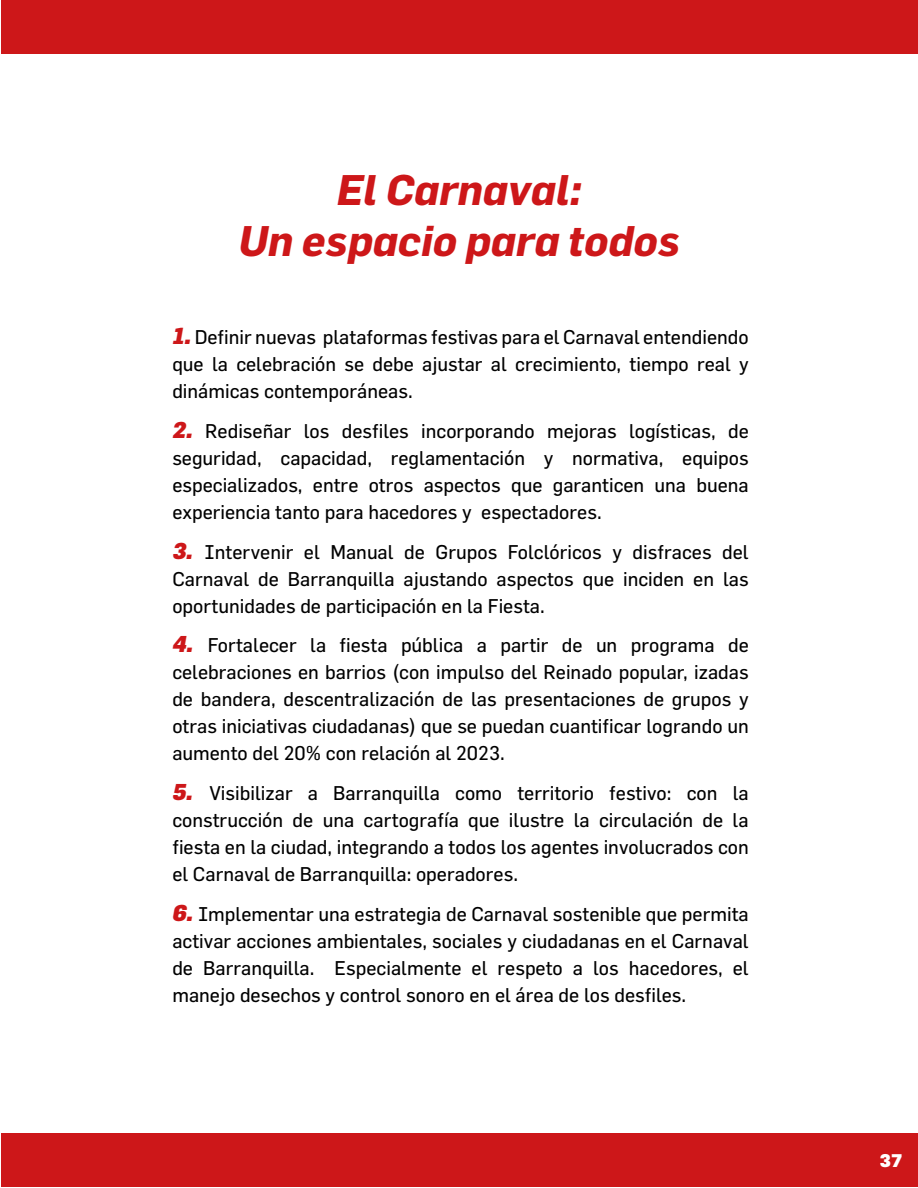
<style>
.page{position:relative;width:918px;height:1188px;background:#fff}
.page>*{position:absolute;margin:0;border:0;box-sizing:border-box;transform-origin:0 0}
.t1{font:italic 700 42px/50.4px "Flama";color:#cd1719;text-align:center}
.t2{font:19.5px/27px "Flama";color:#000;text-align:justify}
.t3{font:900 18px "Flama";color:#fff}
.s1{font-weight:900;font-style:italic;font-size:22.5px;color:#cd1719}
</style>
<div class="page">
<div style="left:2px;top:1134px;width:916px;height:53px;background:#cd1719"></div>
<div style="left:2px;top:0;width:916px;height:53px;background:#cd1719"></div>
<h1 class="t1" style="left:238px;top:164px;width:443px">El Carnaval:<br>Un espacio para todos</h1>
<p class="t2" style="left:172px;top:323px;width:578px"><span class="s1">1.</span> Definir nuevas plataformas festivas para el Carnaval entendiendo que la celebración se debe ajustar al crecimiento, tiempo real y dinámicas contemporáneas.</p>
<p class="t2" style="left:172px;top:417px;width:578px"><span class="s1">2.</span> Rediseñar los desfiles incorporando mejoras logísticas, de seguridad, capacidad, reglamentación y normativa, equipos especializados, entre otros aspectos que garanticen una buena experiencia tanto para hacedores y espectadores.</p>
<p class="t2" style="left:172px;top:538px;width:578px"><span class="s1">3.</span> Intervenir el Manual de Grupos Folclóricos y disfraces del Carnaval de Barranquilla ajustando aspectos que inciden en las oportunidades de participación en la Fiesta.</p>
<p class="t2" style="left:172px;top:631px;width:578px"><span class="s1">4.</span> Fortalecer la fiesta pública a partir de un programa de celebraciones en barrios (con impulso del Reinado popular, izadas de bandera, descentralización de las presentaciones de grupos y otras iniciativas ciudadanas) que se puedan cuantificar logrando un aumento del 20% con relación al 2023.</p>
<p class="t2" style="left:172px;top:779px;width:578px"><span class="s1">5.</span> Visibilizar a Barranquilla como territorio festivo: con la construcción de una cartografía que ilustre la circulación de la fiesta en la ciudad, integrando a todos los agentes involucrados con el Carnaval de Barranquilla: operadores.</p>
<p class="t2" style="left:172px;top:900px;width:578px"><span class="s1">6.</span> Implementar una estrategia de Carnaval sostenible que permita activar acciones ambientales, sociales y ciudadanas en el Carnaval de Barranquilla. Especialmente el respeto a los hacedores, el manejo desechos y control sonoro en el área de los desfiles.</p>
<p class="t3" style="left:880px;top:1149px;width:24px">37</p>
</div>
